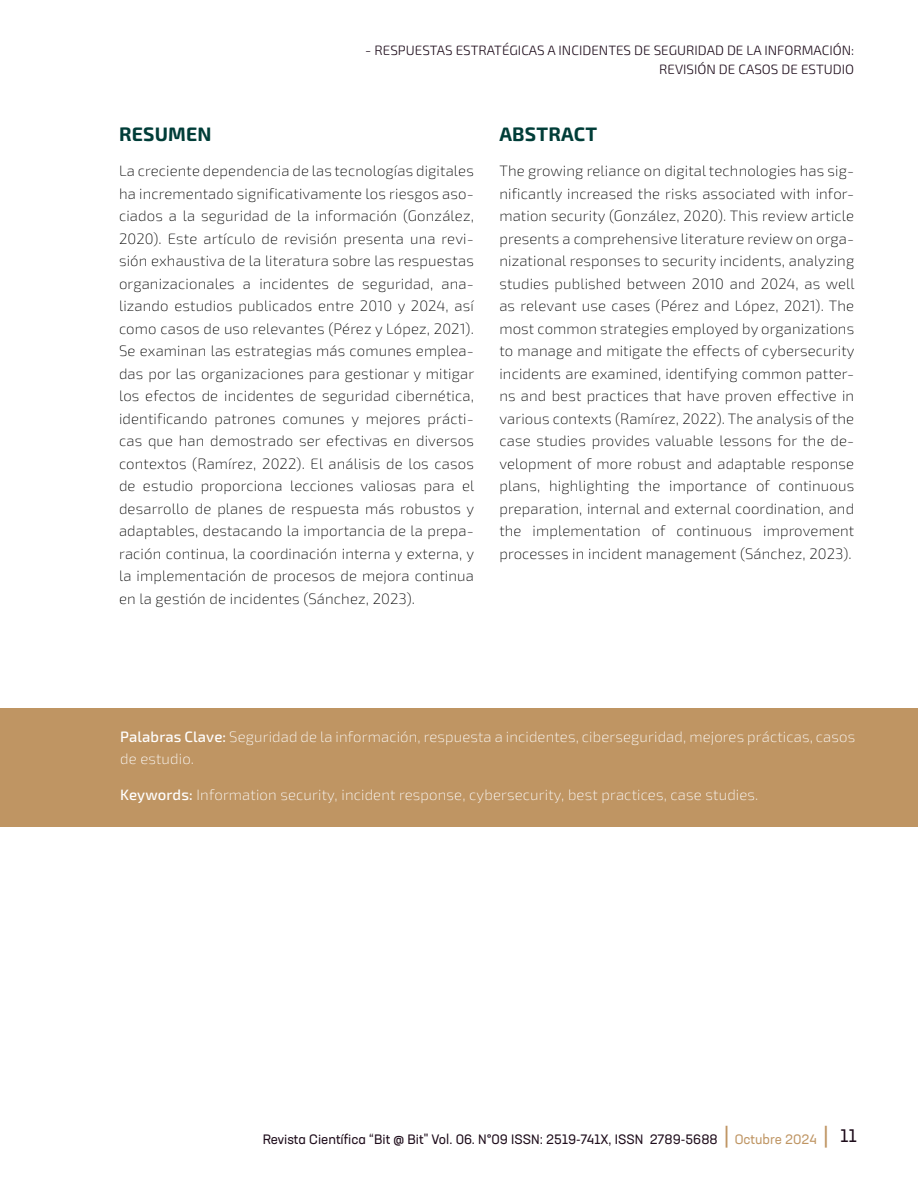
<style>
.page{position:relative;width:918px;height:1188px;background:#fff}
.page>*{position:absolute;margin:0;border:0;box-sizing:border-box;transform-origin:0 0}
.t1{font:700 19.5px "Exo 2";letter-spacing:.01em;color:#003d38}
.t2{font:200 15px/22.5px "Exo 2";letter-spacing:.01em;color:#000;text-align:justify}
.t3{font:200 15px/22.5px "Exo 2";letter-spacing:.01em;color:#fff}
.t4{font:300 13.5px/19.5px "Exo 2";color:#1d0b1a;text-align:right}
.t5{font:13.5px "Neusa Next Pro";color:#1d0b1a}
.s1{font-weight:500}
.s2{font-size:22.5px;color:#bf9563}
.s3{color:#bf9563}
.s4{font-size:18px}
</style>
<div class="page">
<div style="left:0;top:708px;width:918px;height:118px;background:#bf9563"></div>
<p class="t4" style="left:365px;top:40px;width:490px">- RESPUESTAS ESTRATÉGICAS A INCIDENTES DE SEGURIDAD DE LA INFORMACIÓN:<br>REVISIÓN DE CASOS DE ESTUDIO</p>
<h1 class="t1" style="left:119px;top:123px;width:94px">RESUMEN</h1>
<p class="t2" style="left:119px;top:160px;width:357px">La creciente dependencia de las tecnologías digitales ha incrementado significativamente los riesgos aso&shy;ciados a la seguridad de la información (González, 2020). Este artículo de revisión presenta una revi&shy;sión exhaustiva de la literatura sobre las respuestas organizacionales a incidentes de seguridad, ana&shy;lizando estudios publicados entre 2010 y 2024, así como casos de uso relevantes (Pérez y López, 2021).<br>Se examinan las estrategias más comunes emplea&shy;das por las organizaciones para gestionar y mitigar los efectos de incidentes de seguridad cibernética, identificando patrones comunes y mejores prácti&shy;cas que han demostrado ser efectivas en diversos contextos (Ramírez, 2022). El análisis de los casos de estudio proporciona lecciones valiosas para el desarrollo de planes de respuesta más robustos y adaptables, destacando la importancia de la prepa&shy;ración continua, la coordinación interna y externa, y la implementación de procesos de mejora continua en la gestión de incidentes (Sánchez, 2023).</p>
<h1 class="t1" style="left:499px;top:123px;width:99px">ABSTRACT</h1>
<p class="t2" style="left:499px;top:160px;width:357px">The growing reliance on digital technologies has sig&shy;nificantly increased the risks associated with infor&shy;mation security (González, 2020). This review article presents a comprehensive literature review on orga&shy;nizational responses to security incidents, analyzing studies published between 2010 and 2024, as well as relevant use cases (Pérez and López, 2021). The most common strategies employed by organizations to manage and mitigate the effects of cybersecurity incidents are examined, identifying common patter&shy;ns and best practices that have proven effective in various contexts (Ramírez, 2022). The analysis of the case studies provides valuable lessons for the de&shy;velopment of more robust and adaptable response plans, highlighting the importance of continuous preparation, internal and external coordination, and the implementation of continuous improvement processes in incident management (Sánchez, 2023).</p>
<p class="t3" style="left:120px;top:726px;width:737px"><span class="s1">Palabras Clave:</span> Seguridad de la información, respuesta a incidentes, ciberseguridad, mejores prácticas, casos de estudio.</p>
<p class="t3" style="left:120px;top:783px;width:640px"><span class="s1">Keywords:</span> Information security, incident response, cybersecurity, best practices, case studies.</p>
<p class="t5" style="left:263px;top:1130px;width:596px">Revista Científica “Bit @ Bit" Vol. 06. N°09 ISSN: 2519-741X, ISSN 2789-5688 <span class="s2">|</span> <span class="s3">Octubre 2024</span> <span class="s2">|</span> <span class="s4">11</span></p>
</div>
